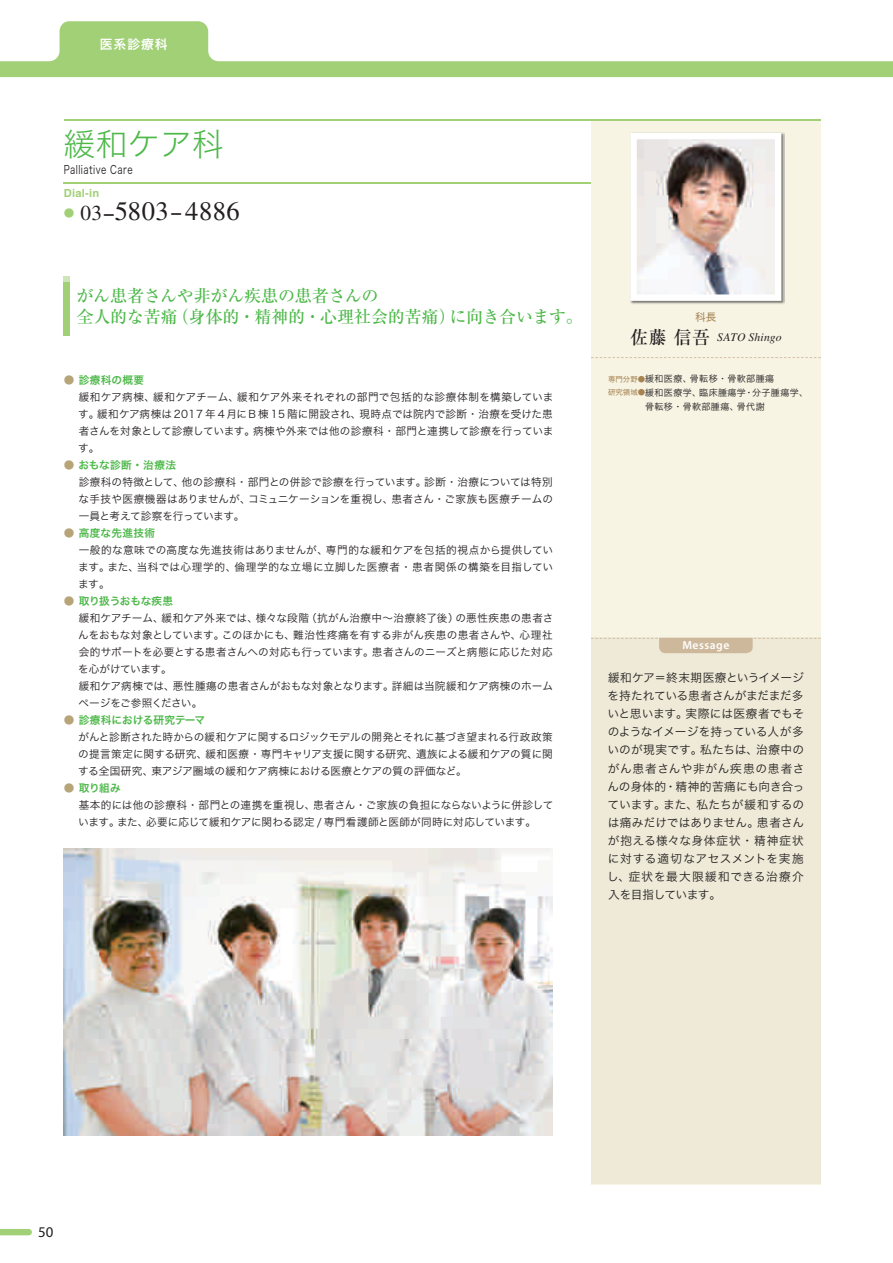
<style>
.page{position:relative;width:893px;height:1263px;background:#fff}
.page>*{position:absolute;margin:0;border:0;box-sizing:border-box;transform-origin:0 0}
.t1{font:31.95px "Hira Kaku Std W2";letter-spacing:.005em;color:#4cb848}
.t2{font:26.55px "Times LT Std";letter-spacing:.015em;color:#231f20;scale:1.5 1}
.t3{font:500 16.95px/21.3px "Ryumin Pro";letter-spacing:-.01em;color:#4cb848}
.t4{font:14.85px "Myriad Pro";color:#231f20}
.t5{font:12.75px "Hira Kaku Std W6";letter-spacing:.08em;color:#fff}
.t6{font:11.7px/18px "Hira Kaku Std W3";letter-spacing:.05em;color:#231f20;text-align:justify}
.t7{font:11.7px "Hira Kaku Std W3";letter-spacing:.05em;color:#231f20;scale:.77 1}
.t8{font:italic 11.7px "Times LT Std";letter-spacing:.01em;color:#231f20}
.t9{font:600 11.7px "Myriad Pro";letter-spacing:.04em;color:#fff}
.t10{font:700 11.1px "Helvetica LT Std";letter-spacing:.02em;color:#a1d076}
.t11{font:10.65px/17px "Hira Kaku Std W3";letter-spacing:.005em;color:#231f20;text-align:justify}
.t12{font:10.65px "Hira Kaku Std W6";letter-spacing:.02em;color:#4cb848}
.t13{font:10.65px "Hira Kaku Std W6";color:#4cb848}
.t14{font:10.65px "Hira Kaku Std W6";letter-spacing:-.025em;color:#4cb848}
.t15{font:10.65px "Hira Kaku Std W6";letter-spacing:.04em;color:#4cb848}
.t16{font:10.65px "Hira Kaku Std W4";color:#a68351}
.t17{font:9px "Hira Kaku Std W3";letter-spacing:.04em;color:#231f20}
.s1{font-family:"Hira Kaku Std W6";font-size:10.65px;color:#a1d076}
.s2{font-size:21.3px}
.s3{font-family:"Hira Min Std W6";color:#b8a479}
.s4{font-family:"Ryumin Pro";font-weight:500;font-style:normal;font-size:18px}
.s5{font-family:"Hira Kaku Std W4";font-size:7.5px;color:#a68351}
</style>
<div class="page">
<svg style="left:0;top:21px;width:893px;height:56px"></svg>
<div style="left:591px;top:119px;width:230px;height:1065px;background:#f7f4e4"></div>
<div style="left:591px;top:637px;width:230px;height:547px;background:#eeead7"></div>
<div style="left:64px;top:276px;width:6px;height:7px;background:#cee5b8"></div>
<div style="left:64px;top:283px;width:6px;height:53px;background:#a1d076"></div>
<img style="left:64px;top:848px;width:489px;height:287px">
<img style="left:630px;top:132px;width:155px;height:172px">
<img style="left:630px;top:133px;width:151px;height:168px">
<svg style="left:0;top:1229px;width:32px;height:6px"></svg>
<svg style="left:591px;top:357px;width:230px;height:1px"></svg>
<svg style="left:591px;top:638px;width:230px;height:15px"></svg>
<hr style="left:64px;top:183px;width:527px;height:1px;background:#a1d076">
<hr style="left:64px;top:119px;width:757px;height:1px;background:#a1d076">
<p class="t5" style="left:100px;top:35px;width:69px">医系診療科</p>
<h1 class="t1" style="left:64px;top:120px;width:162px">緩和ケア科</h1>
<p class="t7" style="left:64px;top:161px;width:91px">Palliative Care</p>
<h2 class="t2" style="left:64px;top:196px;width:119px"><span class="s1">●</span> <span class="s2">03</span>-5803-4886</h2>
<p class="t10" style="left:64px;top:187px;width:37px">Dial-in</p>
<h3 class="t3" style="left:76px;top:284px;width:508px">がん患者さんや非がん疾患の患者さんの<br>全人的な苦痛（身体的・精神的・心理社会的苦痛）に向き合います。</h3>
<p class="t12" style="left:64px;top:371px;width:82px"><span class="s3">●</span> 診療科の概要</p>
<p class="t11" style="left:78px;top:388px;width:477px">緩和ケア病棟、緩和ケアチーム、緩和ケア外来それぞれの部門で包括的な診療体制を構築しています。緩和ケア病棟は2017 年 4月にB 棟 15 階に開設され、現時点では院内で診断・治療を受けた患者さんを対象として診療しています。病棟や外来では他の診療科・部門と連携して診療を行っています。</p>
<p class="t12" style="left:64px;top:456px;width:114px"><span class="s3">●</span> おもな診断・治療法</p>
<p class="t11" style="left:78px;top:473px;width:476px">診療科の特徴として、他の診療科・部門との併診で診療を行っています。診断・治療については特別な手技や医療機器はありませんが、コミュニケーションを重視し、患者さん・ご家族も医療チームの一員と考えて診察を行っています。</p>
<p class="t15" style="left:64px;top:524px;width:93px"><span class="s3">●</span> 高度な先進技術</p>
<p class="t11" style="left:78px;top:541px;width:476px">一般的な意味での高度な先進技術はありませんが、専門的な緩和ケアを包括的視点から提供しています。また、当科では心理学的、倫理学的な立場に立脚した医療者・患者関係の構築を目指しています。</p>
<p class="t14" style="left:64px;top:592px;width:111px"><span class="s3">●</span> 取り扱うおもな疾患</p>
<p class="t11" style="left:78px;top:609px;width:477px;text-align:left">緩和ケアチーム、緩和ケア外来では、様々な段階（抗がん治療中～治療終了後）の悪性疾患の患者さんをおもな対象としています。このほかにも、難治性疼痛を有する非がん疾患の患者さんや、心理社会的サポートを必要とする患者さんへの対応も行っています。患者さんのニーズと病態に応じた対応を心がけています。<br>緩和ケア病棟では、悪性腫瘍の患者さんがおもな対象となります。詳細は当院緩和ケア病棟のホームページをご参照ください。</p>
<p class="t13" style="left:64px;top:711px;width:143px"><span class="s3">●</span> 診療科における研究テーマ</p>
<p class="t11" style="left:78px;top:728px;width:476px">がんと診断された時からの緩和ケアに関するロジックモデルの開発とそれに基づき望まれる行政政策の提言策定に関する研究、緩和医療・専門キャリア支援に関する研究、遺族による緩和ケアの質に関する全国研究、東アジア圏域の緩和ケア病棟における医療とケアの質の評価など。</p>
<p class="t12" style="left:64px;top:780px;width:58px"><span class="s3">●</span> 取り組み</p>
<p class="t11" style="left:78px;top:796px;width:477px">基本的には他の診療科・部門との連携を重視し、患者さん・ご家族の負担にならないように併診しています。また、必要に応じて緩和ケアに関わる認定 / 専門看護師と医師が同時に対応しています。</p>
<p class="t16" style="left:695px;top:309px;width:23px">科長</p>
<p class="t8" style="left:630px;top:331px;width:153px"><span class="s4">佐藤 信吾</span> SATO Shingo</p>
<p class="t17" style="left:608px;top:372px;width:168px"><span class="s5">専門分野●</span> 緩和医療、骨転移・骨軟部腫瘍</p>
<p class="t17" style="left:608px;top:386px;width:202px"><span class="s5">研究領域●</span> 緩和医療学、臨床腫瘍学・分子腫瘍学、</p>
<p class="t17" style="left:645px;top:400px;width:121px">骨転移・骨軟部腫瘍、骨代謝</p>
<p class="t9" style="left:682px;top:637px;width:48px">Message</p>
<p class="t6" style="left:607px;top:669px;width:199px">緩和ケア＝終末期医療というイメージを持たれている患者さんがまだまだ多いと思います。実際には医療者でもそのようなイメージを持っている人が多いのが現実です。私たちは、治療中のがん患者さんや非がん疾患の患者さんの身体的・精神的苦痛にも向き合っています。また、私たちが緩和するのは痛みだけではありません。患者さんが抱える様々な身体症状・精神症状に対する適切なアセスメントを実施し、症状を最大限緩和できる治療介入を目指しています。</p>
<h3 class="t4" style="left:38px;top:1223px;width:17px">50</h3>
</div>
